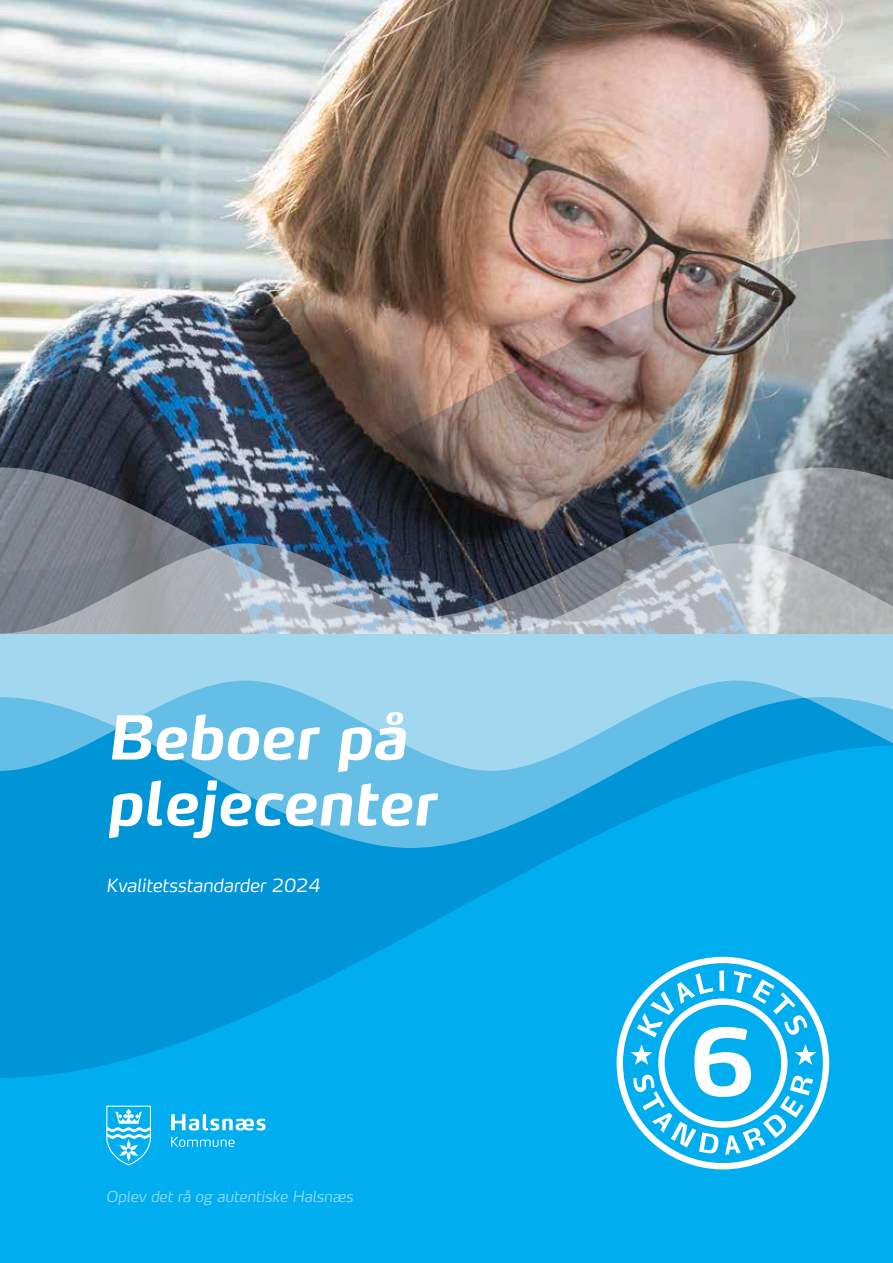
<style>
.page{position:relative;width:893px;height:1263px;background:#00aeef}
.page>*{position:absolute;margin:0;border:0;box-sizing:border-box;transform-origin:0 0}
.t1{font:italic 700 60px/66px "Max TF";color:#fff}
.t2{font:italic 300 18px "Max TF";color:#fff}
.t3{font:italic 300 15px "Max TF";color:#8ed8f8}
</style>
<div class="page">
<img style="left:0;top:0;width:893px;height:239px">
<img style="left:0;top:239px;width:893px;height:839px">
<img style="left:0;top:467px;width:893px;height:381px">
<svg style="left:0;top:543px;width:893px;height:228px;background:#82b3cc"></svg>
<svg style="left:171px;top:1114px;width:95px;height:16px"></svg>
<svg style="left:171px;top:1137px;width:64px;height:10px"></svg>
<svg style="left:106px;top:1106px;width:45px;height:59px"></svg>
<svg style="left:617px;top:957px;width:212px;height:212px"></svg>
<p class="t1" style="left:106px;top:703px;width:330px">Beboer på plejecenter</p>
<p class="t2" style="left:106px;top:874px;width:215px">Kvalitetsstandarder 2024</p>
<p class="t3" style="left:106px;top:1187px;width:248px">Oplev det rå og autentiske Halsnæs</p>
</div>
